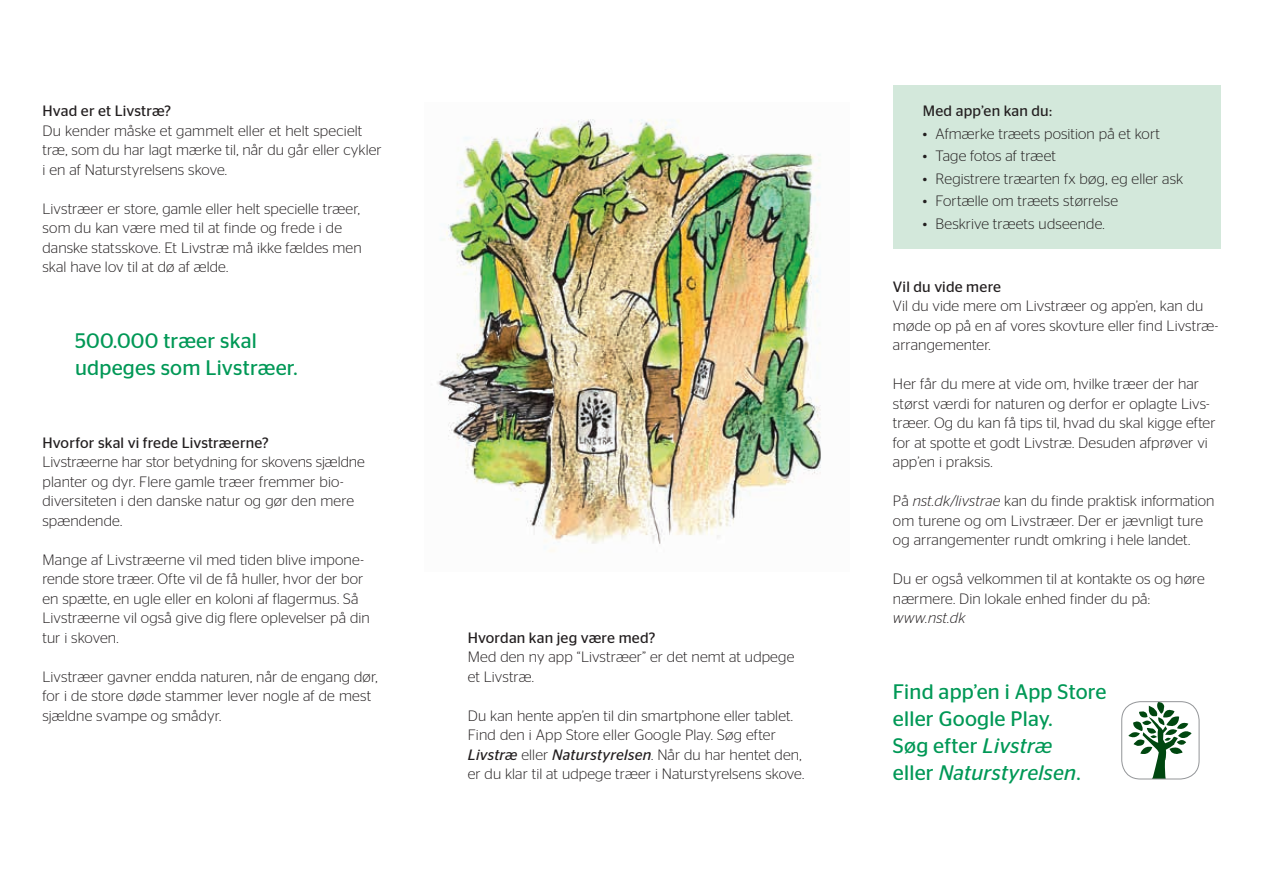
<style>
.page{position:relative;width:1263px;height:893px;background:#fff}
.page>*{position:absolute;margin:0;border:0;box-sizing:border-box;transform-origin:0 0}
.t1{font:21px/27px "Stag Sans";letter-spacing:.01em;color:#009856}
.t2{font:300 15px/19.5px "Stag Sans";letter-spacing:.01em;color:#231f20}
.t3{font:15px "Stag Sans";letter-spacing:.01em;color:#231f20}
.t4{font:italic 300 15px "Stag Sans";letter-spacing:.015em;color:#231f20}
.s1{font-weight:400;font-style:italic}
.s2{font-style:italic}
</style>
<div class="page">
<div style="left:893px;top:85px;width:327px;height:164px;background:#d3e8db"></div>
<img style="left:437px;top:119px;width:384px;height:433px">
<svg style="left:1128px;top:702px;width:63px;height:77px"></svg>
<div style="left:1121px;top:701px;width:78px;height:78px;border:1px solid #939598;border-radius:19px"></div>
<p class="t3" style="left:43px;top:103px;width:130px">Hvad er et Livstræ?</p>
<p class="t2" style="left:43px;top:121px;width:341px">Du kender måske et gammelt eller et helt specielt træ, som du har lagt mærke til, når du går eller cykler i en af Naturstyrelsens skove.</p>
<p class="t2" style="left:43px;top:199px;width:321px">Livstræer er store, gamle eller helt specielle træer, som du kan være med til at finde og frede i de danske statsskove. Et Livstræ må ikke fældes men skal have lov til at dø af ælde.</p>
<h1 class="t1" style="left:75px;top:327px;width:224px">500.000 træer skal udpeges som Livstræer.</h1>
<p class="t3" style="left:43px;top:434px;width:228px">Hvorfor skal vi frede Livstræerne?</p>
<p class="t2" style="left:43px;top:452px;width:324px">Livstræerne har stor betydning for skovens sjældne planter og dyr. Flere gamle træer fremmer bio&shy;diversiteten i den danske natur og gør den mere spændende.</p>
<p class="t2" style="left:43px;top:550px;width:329px">Mange af Livstræerne vil med tiden blive impone&shy;rende store træer. Ofte vil de få huller, hvor der bor en spætte, en ugle eller en koloni af flagermus. Så Livstræerne vil også give dig flere oplevelser på din tur i skoven.</p>
<p class="t2" style="left:43px;top:667px;width:337px">Livstræer gavner endda naturen, når de engang dør, for i de store døde stammer lever nogle af de mest sjældne svampe og smådyr.</p>
<p class="t3" style="left:468px;top:629px;width:189px">Hvordan kan jeg være med?</p>
<p class="t2" style="left:468px;top:647px;width:328px">Med den ny app “Livstræer” er det nemt at udpege et Livstræ.</p>
<p class="t2" style="left:468px;top:706px;width:338px">Du kan hente app’en til din smartphone eller tablet.<br>Find den i App Store eller Google Play. Søg efter <span class="s1">Livstræ</span> eller <span class="s1">Naturstyrelsen</span>. Når du har hentet den, er du klar til at udpege træer i Naturstyrelsens skove.</p>
<p class="t3" style="left:923px;top:103px;width:131px">Med app’en kan du:</p>
<p class="t2" style="left:923px;top:124px;width:239px">• Afmærke træets position på et kort</p>
<p class="t2" style="left:923px;top:146px;width:135px">• Tage fotos af træet</p>
<p class="t2" style="left:923px;top:169px;width:262px">• Registrere træarten fx bøg, eg eller ask</p>
<p class="t2" style="left:923px;top:191px;width:197px">• Fortælle om træets størrelse</p>
<p class="t2" style="left:923px;top:214px;width:183px">• Beskrive træets udseende.</p>
<p class="t3" style="left:893px;top:278px;width:110px">Vil du vide mere</p>
<p class="t2" style="left:893px;top:296px;width:327px">Vil du vide mere om Livstræer og app’en, kan du møde op på en af vores skovture eller find Livstræ&shy;arrangementer.</p>
<p class="t2" style="left:893px;top:374px;width:324px">Her får du mere at vide om, hvilke træer der har størst værdi for naturen og derfor er oplagte Livs&shy;træer. Og du kan få tips til, hvad du skal kigge efter for at spotte et godt Livstræ. Desuden afprøver vi app’en i praksis.</p>
<p class="t2" style="left:893px;top:491px;width:323px">På <span class="s2">nst.dk/livstrae</span> kan du finde praktisk information om turene og om Livstræer. Der er jævnligt ture og arrangementer rundt omkring i hele landet.</p>
<p class="t2" style="left:893px;top:569px;width:313px">Du er også velkommen til at kontakte os og høre nærmere. Din lokale enhed finder du på:</p>
<p class="t4" style="left:893px;top:610px;width:74px">www.nst.dk</p>
<h1 class="t1" style="left:893px;top:678px;width:215px">Find app’en i App Store eller Google Play.<br>Søg efter <span class="s2">Livstræ<br></span>eller <span class="s2">Naturstyrelsen</span>.</h1>
</div>
